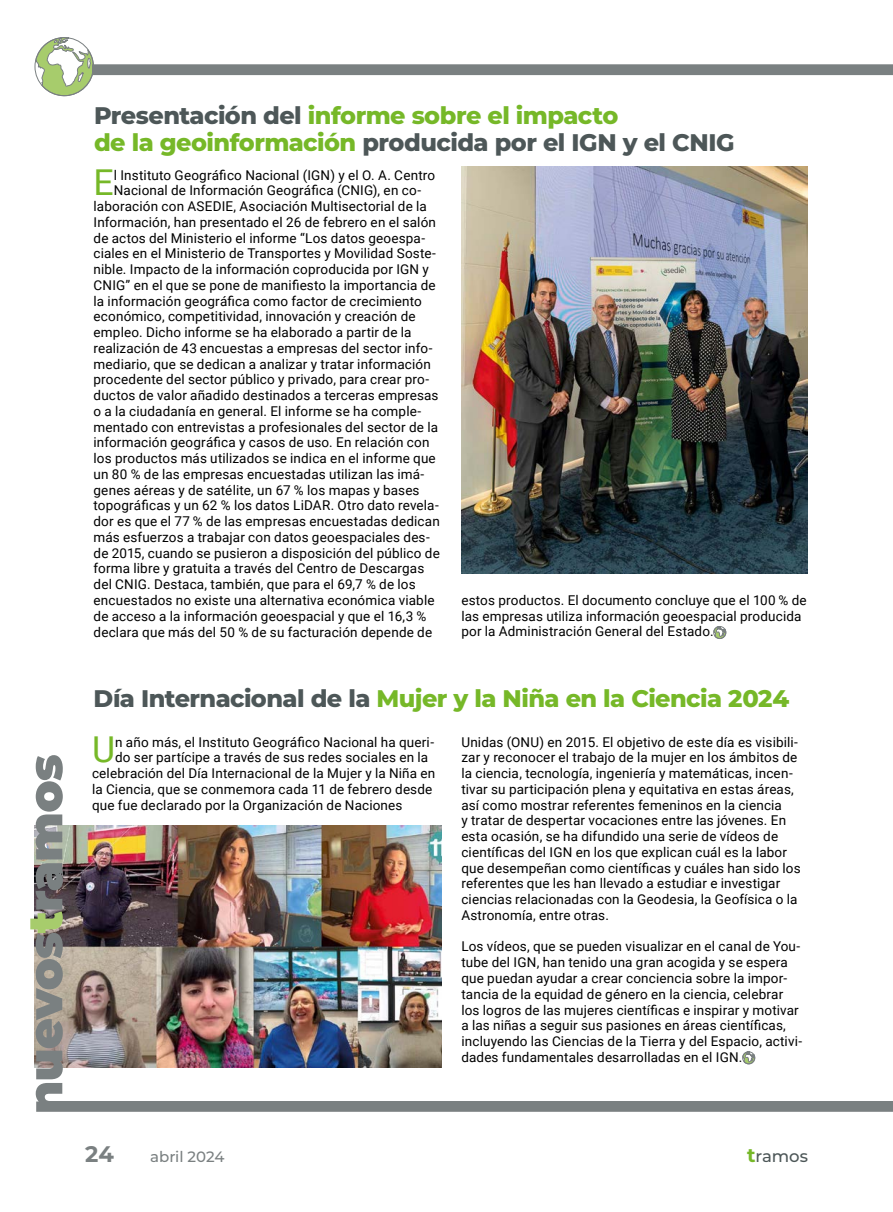
<style>
.page{position:relative;width:893px;height:1212px;background:#fff}
.page>*{position:absolute;margin:0;border:0;box-sizing:border-box;transform-origin:0 0}
.t1{font:35.7px "Roboto";color:#76b828}
.t2{font:800 24px/27px "Montserrat";letter-spacing:-.02em;color:#4d5758}
.t3{font:800 24px "Montserrat";letter-spacing:-.025em;color:#76b828}
.t4{font:700 22.5px "Montserrat";color:#7a8081}
.t5{font:500 16.5px "Montserrat";letter-spacing:-.005em;color:#4d5758}
.t6{font:500 15px "Montserrat";letter-spacing:-.01em;color:#7a8081}
.t7{font:13.5px/15.8px "Roboto";letter-spacing:.01em;color:#000}
.s1{color:#76b828}
.s2{color:#4d5758}
.s3{font-weight:700;font-size:19.5px;color:#76b828}
</style>
<div class="page">
<svg style="left:35px;top:37px;width:59px;height:59px"></svg>
<div style="left:35px;top:37px;width:59px;height:59px;border:1px solid #7a8081;border-radius:50%"></div>
<img style="left:462px;top:247px;width:346px;height:326px">
<img style="left:35px;top:825px;width:407px;height:242px">
<svg style="left:714px;top:626px;width:12px;height:13px"></svg>
<div style="left:714px;top:626px;width:12px;height:13px;border:1px solid #7a8081;border-radius:50%"></div>
<img style="left:36px;top:933px;width:857px;height:179px">
<svg style="left:30px;top:755px;width:33px;height:178px"></svg>
<svg style="left:92px;top:64px;width:801px;height:183px"></svg>
<h2 class="t2" style="left:94px;top:101px;width:642px">Presentación del <span class="s1">informe sobre el impacto<br>de la geoinformación</span> producida por el IGN y el CNIG</h2>
<h1 class="t1" style="left:94px;top:158px;width:22px">E</h1>
<p class="t7" style="left:114px;top:166px;width:323px">l Instituto Geográfico Nacional (IGN) y el O. A. Centro</p>
<p class="t7" style="left:114px;top:182px;width:309px">Nacional de Información Geográfica (CNIG), en co-</p>
<p class="t7" style="left:94px;top:198px;width:335px">laboración con ASEDIE, Asociación Multisectorial de la</p>
<p class="t7" style="left:94px;top:214px;width:344px">Información, han presentado el 26 de febrero en el salón</p>
<p class="t7" style="left:94px;top:229px;width:333px">de actos del Ministerio el informe “Los datos geoespa-</p>
<p class="t7" style="left:94px;top:245px;width:344px">ciales en el Ministerio de Transportes y Movilidad Soste-</p>
<p class="t7" style="left:94px;top:261px;width:337px">nible. Impacto de la información coproducida por IGN y</p>
<p class="t7" style="left:94px;top:277px;width:344px">CNIG” en el que se pone de manifiesto la importancia de</p>
<p class="t7" style="left:94px;top:292px;width:330px">la información geográfica como factor de crecimiento</p>
<p class="t7" style="left:94px;top:308px;width:324px">económico, competitividad, innovación y creación de</p>
<p class="t7" style="left:94px;top:324px;width:319px">empleo. Dicho informe se ha elaborado a partir de la</p>
<p class="t7" style="left:94px;top:340px;width:340px">realización de 43 encuestas a empresas del sector info-</p>
<p class="t7" style="left:94px;top:355px;width:339px">mediario, que se dedican a analizar y tratar información</p>
<p class="t7" style="left:94px;top:371px;width:337px">procedente del sector público y privado, para crear pro-</p>
<p class="t7" style="left:94px;top:387px;width:347px">ductos de valor añadido destinados a terceras empresas</p>
<p class="t7" style="left:94px;top:403px;width:329px">o a la ciudadanía en general. El informe se ha comple-</p>
<p class="t7" style="left:94px;top:418px;width:346px">mentado con entrevistas a profesionales del sector de la</p>
<p class="t7" style="left:94px;top:434px;width:338px">información geográfica y casos de uso. En relación con</p>
<p class="t7" style="left:94px;top:450px;width:344px">los productos más utilizados se indica en el informe que</p>
<p class="t7" style="left:94px;top:466px;width:332px">un 80 % de las empresas encuestadas utilizan las imá-</p>
<p class="t7" style="left:94px;top:481px;width:328px">genes aéreas y de satélite, un 67 % los mapas y bases</p>
<p class="t7" style="left:94px;top:497px;width:347px">topográficas y un 62 % los datos LiDAR. Otro dato revela-</p>
<p class="t7" style="left:94px;top:513px;width:348px">dor es que el 77 % de las empresas encuestadas dedican</p>
<p class="t7" style="left:94px;top:529px;width:338px">más esfuerzos a trabajar con datos geoespaciales des-</p>
<p class="t7" style="left:94px;top:544px;width:348px">de 2015, cuando se pusieron a disposición del público de</p>
<p class="t7" style="left:94px;top:560px;width:332px">forma libre y gratuita a través del Centro de Descargas</p>
<p class="t7" style="left:94px;top:576px;width:324px">del CNIG. Destaca, también, que para el 69,7 % de los</p>
<p class="t7" style="left:94px;top:592px;width:343px">encuestados no existe una alternativa económica viable</p>
<p class="t7" style="left:94px;top:607px;width:334px">de acceso a la información geoespacial y que el 16,3 %</p>
<p class="t7" style="left:94px;top:623px;width:340px">declara que más del 50 % de su facturación depende de</p>
<p class="t7" style="left:461px;top:592px;width:347px">estos productos. El documento concluye que el 100 % de las empresas utiliza información geoespacial producida por la Administración General del Estado.</p>
<h2 class="t3" style="left:94px;top:681px;width:697px"><span class="s2">Día Internacional de la</span> Mujer y la Niña en la Ciencia 2024</h2>
<h1 class="t1" style="left:92px;top:725px;width:25px">U</h1>
<p class="t7" style="left:115px;top:733px;width:320px">n año más, el Instituto Geográfico Nacional ha queri-</p>
<p class="t7" style="left:115px;top:749px;width:315px">do ser partícipe a través de sus redes sociales en la</p>
<p class="t7" style="left:92px;top:765px;width:345px">celebración del Día Internacional de la Mujer y la Niña en</p>
<p class="t7" style="left:92px;top:781px;width:342px">la Ciencia, que se conmemora cada 11 de febrero desde</p>
<p class="t7" style="left:92px;top:796px;width:312px">que fue declarado por la Organización de Naciones</p>
<p class="t7" style="left:461px;top:733px;width:341px">Unidas (ONU) en 2015. El objetivo de este día es visibili&shy;zar y reconocer el trabajo de la mujer en los ámbitos de la ciencia, tecnología, ingeniería y matemáticas, incen&shy;tivar su participación plena y equitativa en estas áreas, así como mostrar referentes femeninos en la ciencia<br>y tratar de despertar vocaciones entre las jóvenes. En esta ocasión, se ha difundido una serie de vídeos de científicas del IGN en los que explican cuál es la labor que desempeñan como científicas y cuáles han sido los referentes que les han llevado a estudiar e investigar ciencias relacionadas con la Geodesia, la Geofísica o la Astronomía, entre otras.</p>
<p class="t7" style="left:461px;top:938px;width:342px">Los vídeos, que se pueden visualizar en el canal de You&shy;tube del IGN, han tenido una gran acogida y se espera que puedan ayudar a crear conciencia sobre la impor&shy;tancia de la equidad de género en la ciencia, celebrar los logros de las mujeres científicas e inspirar y motivar a las niñas a seguir sus pasiones en áreas científicas, incluyendo las Ciencias de la Tierra y del Espacio, activi&shy;dades fundamentales desarrolladas en el IGN.</p>
<h3 class="t4" style="left:85px;top:1137px;width:30px">24</h3>
<p class="t6" style="left:150px;top:1146px;width:76px">abril 2024</p>
<p class="t5" style="left:747px;top:1144px;width:62px"><span class="s3">t</span>ramos</p>
</div>
